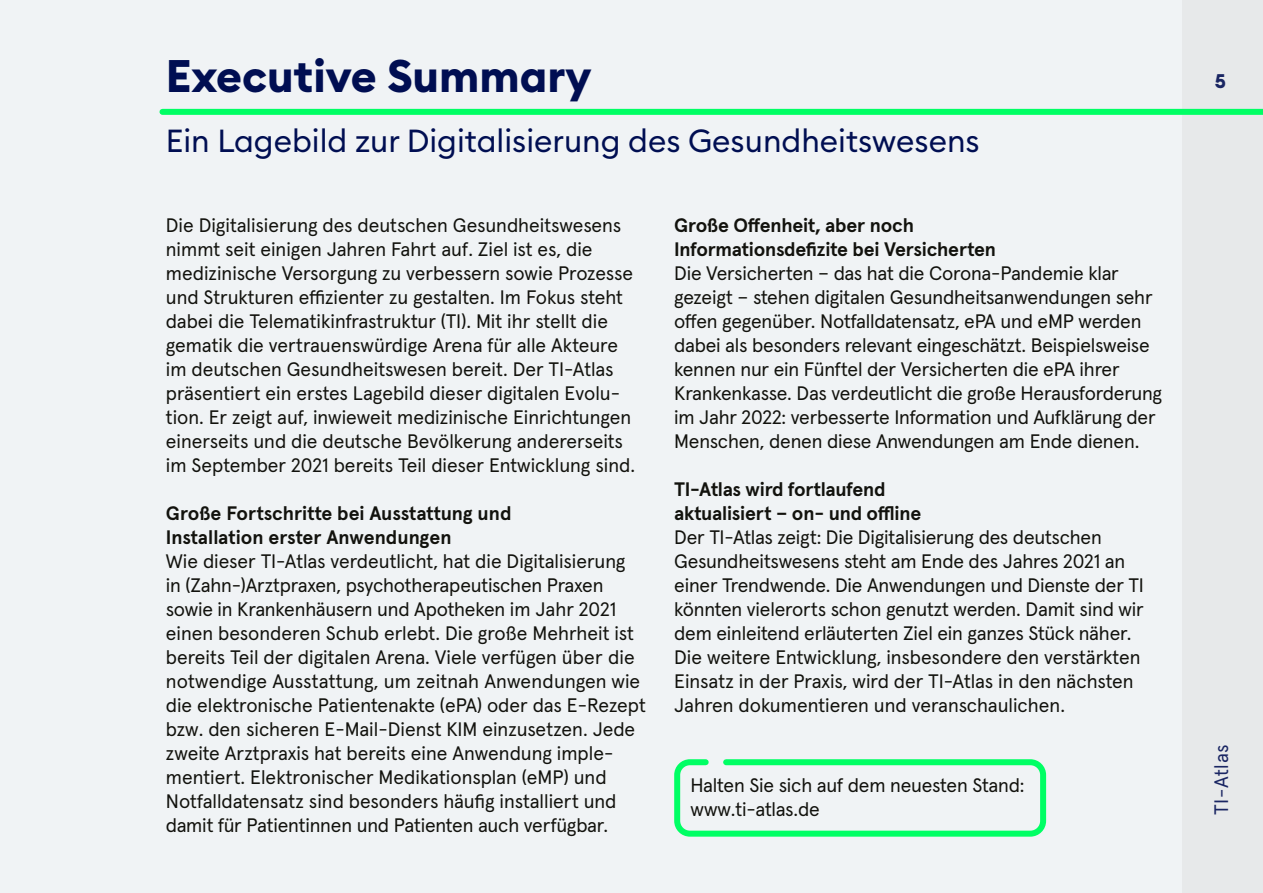
<style>
.page{position:relative;width:1263px;height:893px;background:#f0f3f5}
.page>*{position:absolute;margin:0;border:0;box-sizing:border-box;transform-origin:0 0}
.t1{font:700 45px "Euclid Circular B";color:#000e52}
.t2{font:31.5px "Euclid Circular B";color:#000e52}
.t3{font:19.5px/24px "Apercu Pro";letter-spacing:-.01em;color:#12120d}
.t4{font:700 19.5px/24px "Apercu Pro";letter-spacing:-.01em;color:#12120d}
.t5{font:19.5px "Apercu Pro";letter-spacing:.03em;color:#1a2663}
.t6{font:700 19.5px "Euclid Circular B";color:#1a2663}
</style>
<div class="page">
<div style="left:1182px;top:0;width:81px;height:893px;background:#e7e9ea"></div>
<div style="left:162px;top:109px;width:1101px;height:6px;background:#00ff64"></div>
<div style="left:674px;top:759px;width:372px;height:78px;border:6px solid #00ff64;border-radius:13px"></div>
<hr style="left:0;top:0;width:1px;height:63px;background:#00ff64">
<h1 class="t1" style="left:166px;top:47px;width:427px">Executive Summary</h1>
<h2 class="t2" style="left:166px;top:121px;width:815px">Ein Lagebild zur Digitalisierung des Gesundheitswesens</h2>
<p class="t3" style="left:166px;top:211px;width:471px">Die Digitalisierung des deutschen Gesundheitswesens nimmt seit einigen Jahren Fahrt auf. Ziel ist es, die medizinische Versorgung zu verbessern sowie Prozesse und Strukturen effizienter zu gestalten. Im Fokus steht dabei die Telematikinfrastruktur (TI). Mit ihr stellt die gematik die vertrauenswürdige Arena für alle Akteure im deutschen Gesundheitswesen bereit. Der TI-Atlas präsentiert ein erstes Lagebild dieser digitalen Evolu&shy;tion. Er zeigt auf, inwieweit medizinische Einrichtungen einerseits und die deutsche Bevölkerung andererseits im September 2021 bereits Teil dieser Entwicklung sind.</p>
<p class="t4" style="left:166px;top:500px;width:347px">Große Fortschritte bei Ausstattung und<br>Installation erster Anwendungen</p>
<p class="t3" style="left:166px;top:547px;width:481px">Wie dieser TI-Atlas verdeutlicht, hat die Digitalisierung<br>in (Zahn-)Arztpraxen, psychotherapeutischen Praxen sowie in Krankenhäusern und Apotheken im Jahr 2021 einen besonderen Schub erlebt. Die große Mehrheit ist bereits Teil der digitalen Arena. Viele verfügen über die notwendige Ausstattung, um zeitnah Anwendungen wie die elektronische Patientenakte (ePA) oder das E-Rezept bzw. den sicheren E-Mail-Dienst KIM einzusetzen. Jede zweite Arztpraxis hat bereits eine Anwendung imple&shy;mentiert. Elektronischer Medikationsplan (eMP) und Notfalldatensatz sind besonders häufig installiert und damit für Patientinnen und Patienten auch verfügbar.</p>
<p class="t4" style="left:674px;top:212px;width:323px">Große Offenheit, aber noch<br>Informationsdefizite bei Versicherten</p>
<p class="t3" style="left:674px;top:260px;width:489px">Die Versicherten – das hat die Corona-Pandemie klar gezeigt – stehen digitalen Gesundheitsanwendungen sehr offen gegenüber. Notfalldatensatz, ePA und eMP werden dabei als besonders relevant eingeschätzt. Beispielsweise kennen nur ein Fünftel der Versicherten die ePA ihrer Krankenkasse. Das verdeutlicht die große Herausforderung im Jahr 2022: verbesserte Information und Aufklärung der Menschen, denen diese Anwendungen am Ende dienen.</p>
<p class="t4" style="left:674px;top:476px;width:249px">TI-Atlas wird fortlaufend aktualisiert – on- und offline</p>
<p class="t3" style="left:674px;top:524px;width:471px">Der TI-Atlas zeigt: Die Digitalisierung des deutschen Gesundheitswesens steht am Ende des Jahres 2021 an einer Trendwende. Die Anwendungen und Dienste der TI könnten vielerorts schon genutzt werden. Damit sind wir dem einleitend erläuterten Ziel ein ganzes Stück näher.<br>Die weitere Entwicklung, insbesondere den verstärkten Einsatz in der Praxis, wird der TI-Atlas in den nächsten Jahren dokumentieren und veranschaulichen.</p>
<p class="t3" style="left:690px;top:772px;width:336px">Halten Sie sich auf dem neuesten Stand: www.ti-atlas.de</p>
<p class="t6" style="left:1215px;top:68px;width:13px">5</p>
<p class="t5" style="left:1206px;top:815px;width:72px;rotate:-90deg">TI-Atlas</p>
</div>
